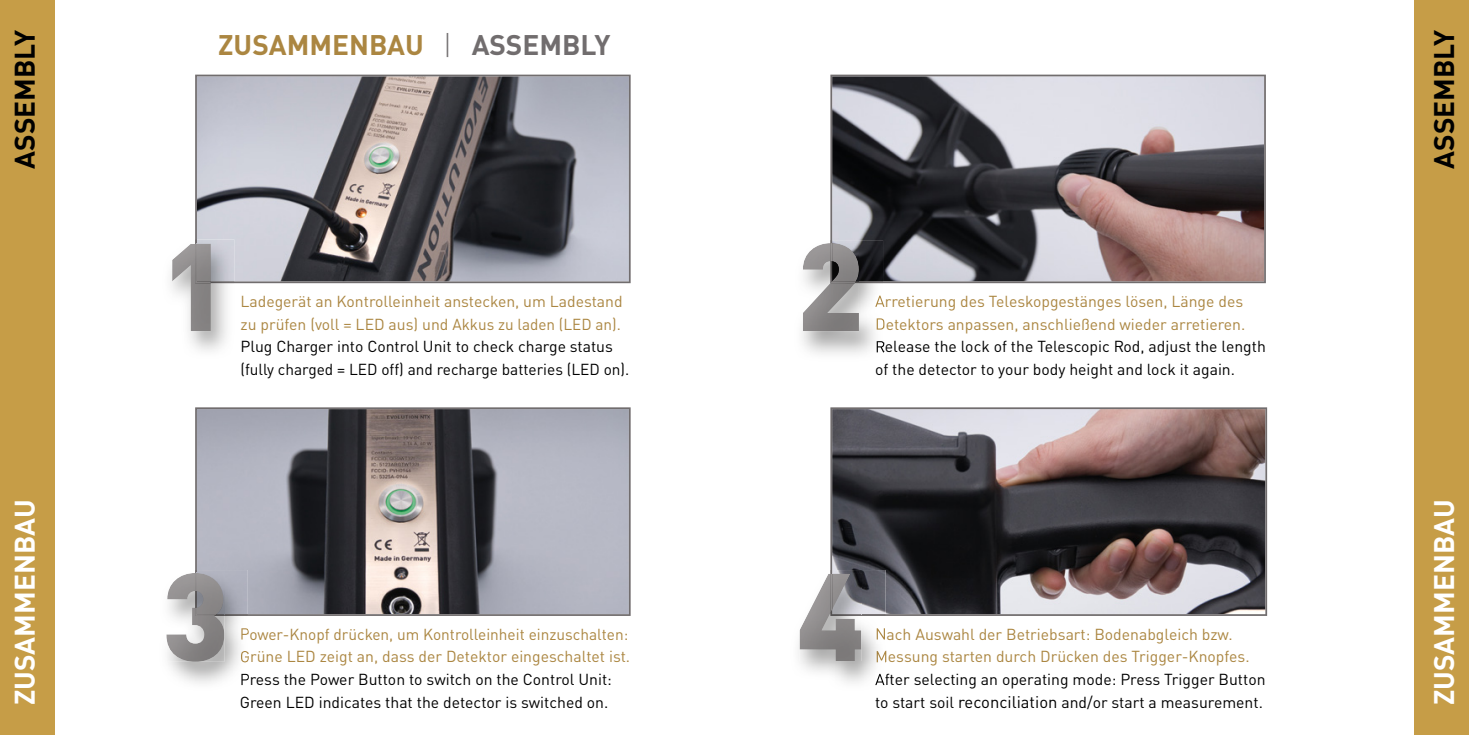
<style>
.page{position:relative;width:1469px;height:735px;background:#fff}
.page>*{position:absolute;margin:0;border:0;box-sizing:border-box;transform-origin:0 0}
.t1{font:700 28px "DIN Pro";color:#fff}
.t2{font:700 28px "DIN Pro";color:#ab8641}
.t3{font:700 28px "DIN Pro";color:#000}
.t4{font:15.75px/22.8px "DIN Pro";color:#000}
.t5{font:15.75px/22.8px "DIN Pro";color:#ab8641}
.s1{font-weight:300;color:#716d6e}
.s2{color:#716d6e}
.s3{font-size:16.62px}
</style>
<div class="page">
<div style="left:1414px;top:0;width:54px;height:734px;background:#c69d47"></div>
<div style="left:0;top:0;width:55px;height:734px;background:#c69d47"></div>
<svg style="left:195px;top:407px;width:435px;height:208px;background:#8c8b92"></svg>
<svg style="left:830px;top:75px;width:435px;height:208px;background:#857e83"></svg>
<svg style="left:195px;top:75px;width:435px;height:208px;background:#89888e"></svg>
<img style="left:195px;top:239px;width:39px;height:44px">
<img style="left:172px;top:244px;width:39px;height:87px">
<img style="left:195px;top:244px;width:16px;height:39px">
<svg style="left:830px;top:407px;width:437px;height:208px;background:#62595c"></svg>
<img style="left:798px;top:615px;width:87px;height:68px">
<img style="left:830px;top:569px;width:55px;height:46px">
<img style="left:876px;top:628px;width:9px;height:14px">
<img style="left:876px;top:650px;width:9px;height:15px">
<img style="left:875px;top:673px;width:10px;height:13px">
<img style="left:799px;top:574px;width:62px;height:86px">
<img style="left:830px;top:573px;width:31px;height:42px">
<img style="left:830px;top:240px;width:53px;height:43px">
<img style="left:875px;top:295px;width:8px;height:12px">
<img style="left:876px;top:318px;width:7px;height:15px">
<img style="left:876px;top:341px;width:7px;height:12px">
<img style="left:802px;top:243px;width:57px;height:88px">
<img style="left:830px;top:243px;width:29px;height:40px">
<img style="left:168px;top:615px;width:80px;height:71px">
<img style="left:195px;top:569px;width:53px;height:46px">
<img style="left:241px;top:628px;width:7px;height:14px">
<img style="left:241px;top:650px;width:7px;height:15px">
<svg style="left:241px;top:673px;width:7px;height:11px"></svg>
<img style="left:166px;top:573px;width:58px;height:88px">
<img style="left:195px;top:572px;width:29px;height:43px">
<h1 class="t3" style="left:1px;top:169px;width:140px;rotate:-90deg">ASSEMBLY</h1>
<h1 class="t1" style="left:1px;top:704px;width:207px;rotate:-90deg">ZUSAMMENBAU</h1>
<h1 class="t2" style="left:218px;top:21px;width:394px">ZUSAMMENBAU <span class="s1">|</span> <span class="s2">ASSEMBLY</span></h1>
<p class="t5" style="left:240px;top:288px;width:384px">Ladegerät an Kontrolleinheit anstecken, um Ladestand zu prüfen (voll = LED aus) und Akkus zu laden (LED an).</p>
<p class="t4" style="left:240px;top:333px;width:390px">Plug Charger into Control Unit to check charge status (fully charged = LED off) and recharge batteries (LED on).</p>
<p class="t5" style="left:240px;top:620px;width:392px">Power-Knopf drücken, um Kontrolleinheit einzuschalten:<br>Grüne LED zeigt an, dass der Detektor eingeschaltet ist.</p>
<p class="t4" style="left:240px;top:666px;width:373px">Press the Power Button to switch on the Control Unit:<br>Green LED indicates that the detector is switched on.</p>
<p class="t5" style="left:875px;top:288px;width:372px">Arretierung des Teleskopgestänges lösen, Länge des<br>Detektors anpassen, anschließend wieder arretieren.</p>
<p class="t4" style="left:875px;top:333px;width:392px">Release the lock of the Telescopic Rod, adjust the length of the detector to your body height and lock it again.</p>
<p class="t5" style="left:875px;top:620px;width:376px">Nach Auswahl der Betriebsart: Bodenabgleich bzw.<br>Messung starten durch Drücken des Trigger-Knopfes.</p>
<p class="t4" style="left:875px;top:666px;width:392px">After selecting an operating mode: Press Trigger Button to start soil <span class="s3">reconciliation</span> and/or start a measurement.</p>
<h1 class="t3" style="left:1420px;top:169px;width:140px;rotate:-90deg">ASSEMBLY</h1>
<h1 class="t1" style="left:1420px;top:704px;width:207px;rotate:-90deg">ZUSAMMENBAU</h1>
</div>
